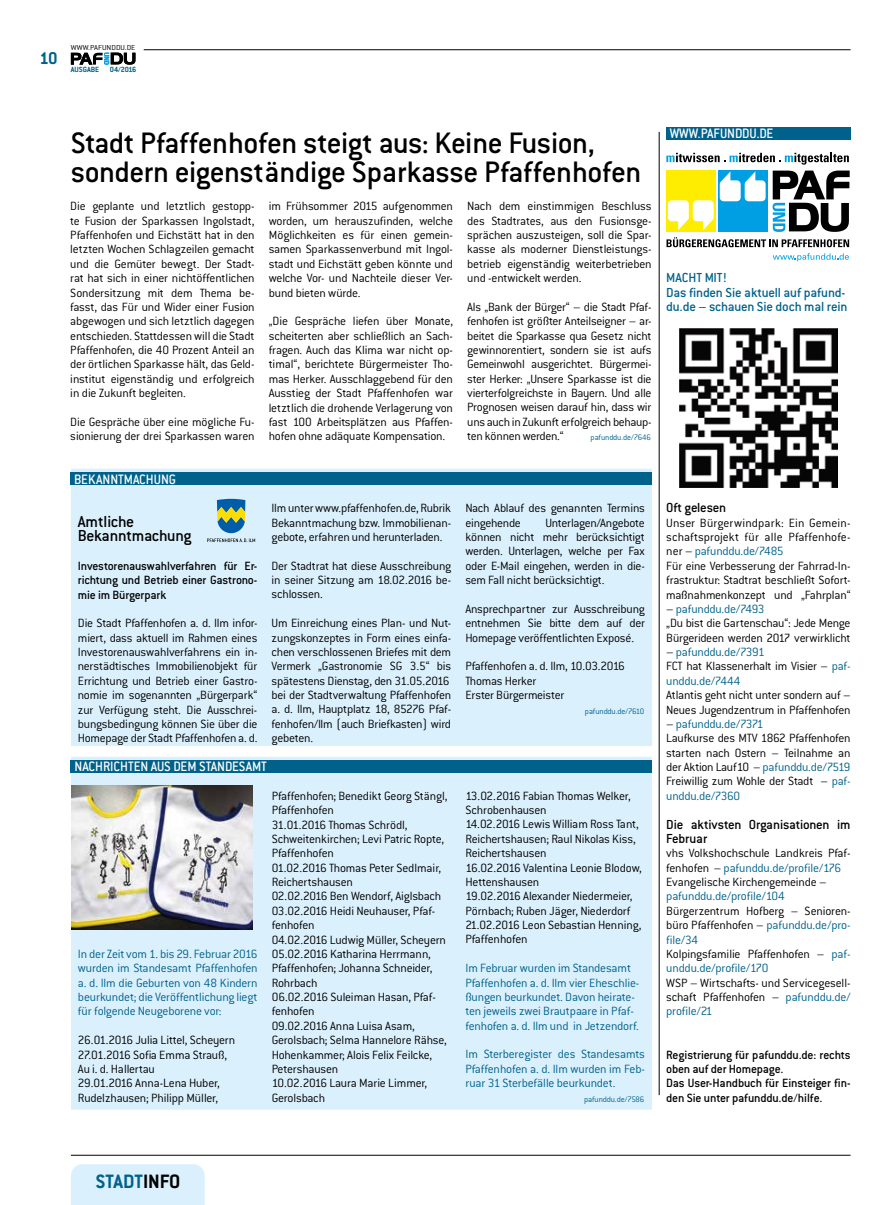
<style>
.page{position:relative;width:886px;height:1205px;background:#fff}
.page>*{position:absolute;margin:0;border:0;box-sizing:border-box;transform-origin:0 0}
.t1{font:500 32.5px/28.8px "Conduit ITC Std";letter-spacing:-.015em;color:#000}
.t2{font:700 21.25px "Conduit ITC Std";color:#00628b}
.t3{font:700 18.75px "Conduit ITC Std";color:#00628b}
.t4{font:500 17.5px/14.4px "Conduit ITC Std";letter-spacing:-.02em;color:#000}
.t5{font:500 15px "Conduit ITC Std";color:#fff;scale:.95 1}
.t6{font:500 14.38px/14.4px "Conduit ITC Std";letter-spacing:-.015em;color:#00628b}
.t7{font:500 14.38px/14.4px "Conduit ITC Std";letter-spacing:-.015em;color:#000}
.t8{font:300 13.12px/14.4px "Conduit ITC Std";letter-spacing:-.02em;color:#000}
.t9{font:300 13.12px/14.4px "Conduit ITC Std";letter-spacing:-.015em;color:#00628b}
.t10{font:500 13.12px/14.4px "Conduit ITC Std";letter-spacing:-.015em;color:#000}
.t11{font:300 8.75px "Conduit ITC Std";letter-spacing:-.015em;color:#00628b}
.t12{font:700 8.25px "Conduit ITC Std";letter-spacing:-.005em;color:#00628b}
.t13{font:300 7.88px "Conduit ITC Std";letter-spacing:.01em;color:#000;scale:1.1 1}
.s1{color:#00628b}
.s2{color:#000}
</style>
<div class="page">
<hr style="left:144px;top:50px;width:706px;height:1px;background:#000">
<div style="left:71px;top:1164px;width:134px;height:41px;background:#dbf0fd"></div>
<hr style="left:71px;top:1155px;width:779px;height:1px;background:#000">
<svg style="left:71px;top:53px;width:64px;height:12px"></svg>
<div style="left:71px;top:757px;width:581px;height:352px;background:#dbf0fd"></div>
<div style="left:666px;top:127px;width:184px;height:13px;background:#00628b"></div>
<svg style="left:666px;top:153px;width:183px;height:12px"></svg>
<svg style="left:666px;top:171px;width:184px;height:76px"></svg>
<svg style="left:773px;top:253px;width:76px;height:8px"></svg>
<img style="left:679px;top:329px;width:158px;height:158px">
<div style="left:71px;top:759px;width:581px;height:13px;background:#00628b"></div>
<hr style="left:659px;top:132px;width:1px;height:963px;background:#000">
<img style="left:72px;top:785px;width:180px;height:145px">
<div style="left:71px;top:469px;width:581px;height:277px;background:#dbf0fd"></div>
<div style="left:71px;top:472px;width:581px;height:12px;background:#00628b"></div>
<svg style="left:207px;top:499px;width:48px;height:43px"></svg>
<h3 class="t3" style="left:40px;top:47px;width:20px">10</h3>
<p class="t13" style="left:71px;top:42px;width:60px">WWW.PAFUNDDU.DE</p>
<p class="t12" style="left:71px;top:65px;width:30px">AUSGABE</p>
<p class="t12" style="left:110px;top:65px;width:28px">04/2016</p>
<h1 class="t1" style="left:71px;top:127px;width:572px">Stadt Pfaffenhofen steigt aus: Keine Fusion, sondern eigenständige Sparkasse Pfaffenhofen</h1>
<p class="t8" style="left:70px;top:199px;width:186px;text-align:justify">Die geplante und letztlich gestopp&shy;te Fusion der Sparkassen Ingolstadt, Pfaffenhofen und Eichstätt hat in den letzten Wochen Schlagzeilen gemacht und die Gemüter bewegt. Der Stadt&shy;rat hat sich in einer nichtöffentlichen Sondersitzung mit dem Thema be&shy;fasst, das Für und Wider einer Fusion abgewogen und sich letztlich dagegen entschieden. Stattdessen will die Stadt Pfaffenhofen, die 40 Prozent Anteil an der örtlichen Sparkasse hält, das Geld&shy;institut eigenständig und erfolgreich in die Zukunft begleiten.</p>
<p class="t8" style="left:70px;top:414px;width:186px">Die Gespräche über eine mögliche Fu&shy;sionierung der drei Sparkassen waren</p>
<p class="t8" style="left:269px;top:199px;width:186px;text-align:justify">im Frühsommer 2015 aufgenommen worden, um herauszufinden, welche Möglichkeiten es für einen gemein&shy;samen Sparkassenverbund mit Ingol&shy;stadt und Eichstätt geben könnte und welche Vor- und Nachteile dieser Ver&shy;bund bieten würde.</p>
<p class="t8" style="left:269px;top:314px;width:186px;text-align:justify">„Die Gespräche liefen über Monate, scheiterten aber schließlich an Sach&shy;fragen. Auch das Klima war nicht op&shy;timal“, berichtete Bürgermeister Tho&shy;mas Herker. Ausschlaggebend für den Ausstieg der Stadt Pfaffenhofen war letztlich die drohende Verlagerung von fast 100 Arbeitsplätzen aus Pfaffen&shy;hofen ohne adäquate Kompensation.</p>
<p class="t5" style="left:74px;top:470px;width:108px">BEKANNTMACHUNG</p>
<h3 class="t4" style="left:78px;top:513px;width:115px">Amtliche<br>Bekanntmachung</h3>
<p class="t10" style="left:78px;top:558px;width:181px;text-align:justify">Investorenauswahlverfahren für Er&shy;richtung und Betrieb einer Gastrono&shy;mie im Bürgerpark</p>
<p class="t8" style="left:78px;top:615px;width:181px;text-align:justify">Die Stadt Pfaffenhofen a. d. Ilm infor&shy;miert, dass aktuell im Rahmen eines Investorenauswahlverfahrens ein in&shy;nerstädtisches Immobilienobjekt für Errichtung und Betrieb einer Gastro&shy;nomie im sogenannten „Bürgerpark“ zur Verfügung steht. Die Ausschrei&shy;bungsbedingung können Sie über die Homepage der Stadt Pfaffenhofen a. d.</p>
<p class="t8" style="left:272px;top:500px;width:181px;text-align:justify">Ilm unter www.pfaffenhofen.de, Rubrik Bekanntmachung bzw. Immobilienan&shy;gebote, erfahren und herunterladen.</p>
<p class="t8" style="left:272px;top:558px;width:181px;text-align:justify">Der Stadtrat hat diese Ausschreibung in seiner Sitzung am 18.02.2016 be&shy;schlossen.</p>
<p class="t8" style="left:272px;top:615px;width:181px">Um Einreichung eines Plan- und Nut&shy;zungskonzeptes in Form eines einfa&shy;chen verschlossenen Briefes mit dem Vermerk „Gastronomie SG 3.5“ bis spätestens Dienstag, den 31.05.2016 bei der Stadtverwaltung Pfaffenhofen a. d. Ilm, Hauptplatz 18, 85276 Pfaf&shy;fenhofen/Ilm (auch Briefkasten) wird gebeten.</p>
<p class="t5" style="left:74px;top:757px;width:204px">NACHRICHTEN AUS DEM STANDESAMT</p>
<p class="t8" style="left:467px;top:198px;width:186px;text-align:justify">Nach dem einstimmigen Beschluss des Stadtrates, aus den Fusionsge&shy;sprächen auszusteigen, soll die Spar&shy;kasse als moderner Dienstleistungs&shy;betrieb eigenständig weiterbetrieben und -entwickelt werden.</p>
<p class="t8" style="left:467px;top:299px;width:186px;text-align:justify">Als „Bank der Bürger“ – die Stadt Pfaf&shy;fenhofen ist größter Anteilseigner – ar&shy;beitet die Sparkasse qua Gesetz nicht gewinnorentiert, sondern sie ist aufs Gemeinwohl ausgerichtet. Bürgermei&shy;ster Herker: „Unsere Sparkasse ist die vierterfolgreichste in Bayern. Und alle Prognosen weisen darauf hin, dass wir uns auch in Zukunft erfolgreich behaup&shy;ten können werden.“</p>
<p class="t11" style="left:591px;top:432px;width:62px">pafunddu.de/7646</p>
<p class="t8" style="left:465px;top:500px;width:181px">Nach Ablauf des genannten Termins eingehende</p>
<p class="t8" style="left:465px;top:515px;width:181px;text-align:justify;text-indent:80px">Unterlagen/Angebote können nicht mehr berücksichtigt werden. Unterlagen, welche per Fax oder E-Mail eingehen, werden in die&shy;sem Fall nicht berücksichtigt.</p>
<p class="t8" style="left:465px;top:601px;width:181px;text-align:justify">Ansprechpartner zur Ausschreibung entnehmen Sie bitte dem auf der Homepage veröffentlichten Exposé.</p>
<p class="t8" style="left:465px;top:658px;width:161px">Pfaffenhofen a. d. Ilm, 10.03.2016<br>Thomas Herker<br>Erster Bürgermeister</p>
<p class="t11" style="left:585px;top:705px;width:61px">pafunddu.de/7610</p>
<p class="t9" style="left:78px;top:946px;width:181px;text-align:justify">In der Zeit vom 1. bis 29. Februar 2016 wurden im Standesamt Pfaffenhofen a. d. Ilm die Geburten von 48 Kindern beurkundet; die Veröffentlichung liegt für folgende Neugeborene vor:</p>
<p class="t8" style="left:78px;top:1032px;width:159px">26.01.2016 Julia Littel, Scheyern<br>27.01.2016 Sofia Emma Strauß,<br>Au i. d. Hallertau<br>29.01.2016 Anna-Lena Huber,<br>Rudelzhausen; Philipp Müller,</p>
<p class="t8" style="left:272px;top:788px;width:177px">Pfaffenhofen; Benedikt Georg Stängl,<br>Pfaffenhofen<br>31.01.2016 Thomas Schrödl,<br>Schweitenkirchen; Levi Patric Ropte,<br>Pfaffenhofen<br>01.02.2016 Thomas Peter Sedlmair,<br>Reichertshausen<br>02.02.2016 Ben Wendorf, Aiglsbach<br>03.02.2016 Heidi Neuhauser, Pfaf&shy;fenhofen<br>04.02.2016 Ludwig Müller, Scheyern<br>05.02.2016 Katharina Herrmann,<br>Pfaffenhofen; Johanna Schneider,<br>Rohrbach<br>06.02.2016 Suleiman Hasan, Pfaf&shy;fenhofen<br>09.02.2016 Anna Luisa Asam,<br>Gerolsbach; Selma Hannelore Rähse,<br>Hohenkammer; Alois Felix Feilcke,<br>Petershausen<br>10.02.2016 Laura Marie Limmer,<br>Gerolsbach</p>
<p class="t8" style="left:465px;top:788px;width:178px">13.02.2016 Fabian Thomas Welker,<br>Schrobenhausen<br>14.02.2016 Lewis William Ross Tant,<br>Reichertshausen; Raul Nikolas Kiss,<br>Reichertshausen<br>16.02.2016 Valentina Leonie Blodow,<br>Hettenshausen<br>19.02.2016 Alexander Niedermeier,<br>Pörnbach; Ruben Jäger, Niederdorf<br>21.02.2016 Leon Sebastian Henning,<br>Pfaffenhofen</p>
<p class="t9" style="left:465px;top:960px;width:175px">Im Februar wurden im Standesamt Pfaffenhofen a. d. Ilm vier Eheschlie&shy;ßungen beurkundet. Davon heirate&shy;ten jeweils zwei Brautpaare in Pfaf&shy;fenhofen a. d. Ilm und in Jetzendorf.</p>
<p class="t9" style="left:465px;top:1047px;width:181px;text-align:justify">Im Sterberegister des Standesamts Pfaffenhofen a. d. Ilm wurden im Feb&shy;ruar 31 Sterbefälle beurkundet.</p>
<p class="t11" style="left:584px;top:1093px;width:62px">pafunddu.de/7586</p>
<p class="t5" style="left:670px;top:125px;width:111px">WWW.PAFUNDDU.DE</p>
<p class="t6" style="left:666px;top:270px;width:183px">MACHT MIT!<br>Das finden Sie aktuell auf pafund&shy;du.de – schauen Sie doch mal rein</p>
<p class="t7" style="left:666px;top:500px;width:61px">Oft gelesen</p>
<p class="t8" style="left:666px;top:515px;width:186px">Unser Bürgerwindpark: Ein Gemein&shy;schaftsprojekt für alle Pfaffenhofe&shy;ner – <span class="s1">pafunddu.de/7485<br></span>Für eine Verbesserung der Fahrrad-In&shy;frastruktur: Stadtrat beschließt Sofort&shy;maßnahmenkonzept und „Fahrplan“</p>
<p class="t8" style="left:666px;top:601px;width:186px">– <span class="s1">pafunddu.de/7493<br></span>„Du bist die Gartenschau“: Jede Menge<br>Bürgerideen werden 2017 verwirklicht</p>
<p class="t9" style="left:666px;top:644px;width:186px"><span class="s2">–</span> pafunddu.de/7391<br><span class="s2">FCT hat Klassenerhalt im Visier –</span> paf&shy;unddu.de/7444</p>
<p class="t8" style="left:666px;top:687px;width:186px">Atlantis geht nicht unter sondern auf –<br>Neues Jugendzentrum in Pfaffenhofen</p>
<p class="t8" style="left:666px;top:716px;width:186px">– <span class="s1">pafunddu.de/7371<br></span>Laufkurse des MTV 1862 Pfaffenhofen starten nach Ostern – Teilnahme an der Aktion Lauf10 – <span class="s1">pafunddu.de/7519<br></span>Freiwillig zum Wohle der Stadt – <span class="s1">paf&shy;unddu.de/7360</span></p>
<p class="t7" style="left:666px;top:816px;width:186px">Die aktivsten Organisationen im<br>Februar</p>
<p class="t8" style="left:666px;top:845px;width:186px">vhs Volkshochschule Landkreis Pfaf&shy;fenhofen – <span class="s1">pafunddu.de/profile/176<br></span>Evangelische Kirchengemeinde –</p>
<p class="t9" style="left:666px;top:889px;width:120px">pafunddu.de/profile/104</p>
<p class="t8" style="left:666px;top:903px;width:186px">Bürgerzentrum Hofberg – Senioren&shy;büro Pfaffenhofen – <span class="s1">pafunddu.de/pro&shy;file/34<br></span>Kolpingsfamilie Pfaffenhofen – <span class="s1">paf&shy;unddu.de/profile/170</span></p>
<p class="t8" style="left:666px;top:975px;width:186px;text-align:justify">WSP – Wirtschafts- und Servicegesell&shy;schaft Pfaffenhofen – <span class="s1">pafunddu.de/ profile/21</span></p>
<p class="t10" style="left:666px;top:1047px;width:186px">Registrierung für pafunddu.de: rechts oben auf der Homepage.<br>Das User-Handbuch für Einsteiger fin&shy;den Sie unter pafunddu.de/hilfe.</p>
<h2 class="t2" style="left:96px;top:1169px;width:86px">STADT<span class="s2">INFO</span></h2>
</div>
